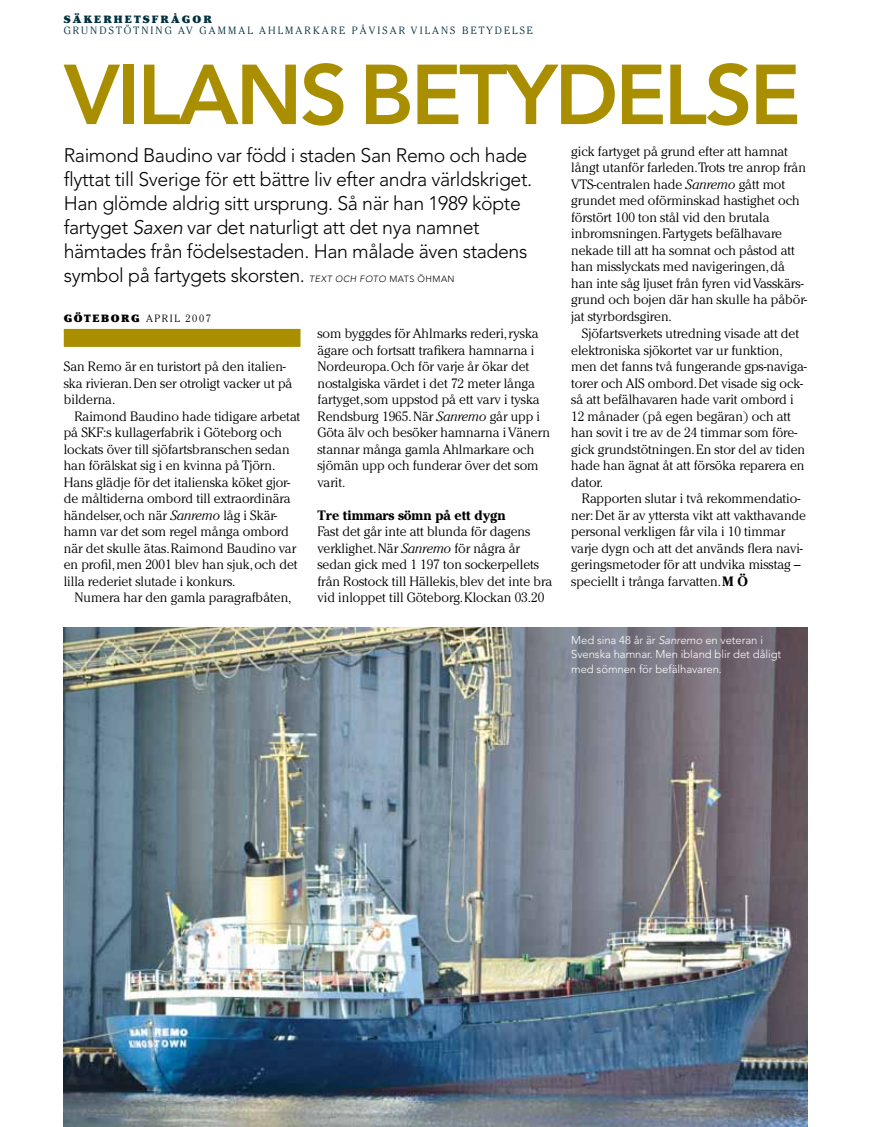
<style>
.page{position:relative;width:893px;height:1127px;background:#fff}
.page>*{position:absolute;margin:0;border:0;box-sizing:border-box;transform-origin:0 0}
.t1{font:800 84px "Avenir";letter-spacing:-.035em;color:#a98f00}
.t2{font:300 19.5px/24px "Avenir";letter-spacing:-.02em;color:#000}
.t3{font:300 13.5px/16.5px "Cheltenham";letter-spacing:-.005em;color:#000}
.t4{font:700 13.5px "Cheltenham";letter-spacing:-.005em;color:#000}
.t5{font:300 11.25px/14.2px "Avenir";letter-spacing:-.005em;color:#fff}
.t6{font:300 10.5px "Cheltenham";letter-spacing:.2em;color:#00303e}
.t7{font:900 10.5px "Cheltenham";letter-spacing:.2em;color:#00303e}
.t8{font:900 10.5px "Cheltenham";letter-spacing:.15em;color:#000}
.t9{font:300 10.5px "Cheltenham";color:#000}
.s1{font-style:italic}
.s2{font-style:italic;font-size:9px}
.s3{font-size:9px}
.s4{font-weight:700}
.s5{font-weight:300}
</style>
<div class="page">
<div style="left:64px;top:329px;width:236px;height:18px;background:#a98f00"></div>
<img style="left:64px;top:627px;width:744px;height:500px">
<p class="t7" style="left:64px;top:13px;width:150px">SÄKERHETSFRÅGOR</p>
<p class="t6" style="left:64px;top:24px;width:10px">grundst</p>
<p class="t6" style="left:124px;top:24px;width:19px">ötning</p>
<p class="t6" style="left:178px;top:24px;width:9px">av</p>
<p class="t6" style="left:200px;top:24px;width:10px">gammal</p>
<p class="t6" style="left:259px;top:24px;width:28px">ahlmarkare</p>
<p class="t6" style="left:352px;top:24px;width:26px">påvisar</p>
<p class="t6" style="left:411px;top:24px;width:9px">vilans</p>
<p class="t6" style="left:462px;top:24px;width:9px">bet</p>
<p class="t6" style="left:487px;top:24px;width:17px">ydelse</p>
<h1 class="t1" style="left:64px;top:45px;width:739px">VILANS BETYDELSE</h1>
<p class="t2" style="left:64px;top:143px;width:470px">Raimond Baudino var född i staden San Remo och hade flyttat till Sverige för ett bättre liv efter andra världskriget.<br>Han glömde aldrig sitt ursprung. Så när han 1989 köpte fartyget <span class="s1">Saxen</span> var det naturligt att det nya namnet hämtades från födelsestaden. Han målade även stadens symbol på fartygets skorsten. <span class="s2">text och foto</span> <span class="s3">mats öh man</span></p>
<p class="t3" style="left:571px;top:143px;width:237px">gick fartyget på grund efter att hamnat långt utanför farleden.Trots tre anrop från VTS-centralen hade <span class="s1">Sanremo</span> gått mot grundet med oförminskad hastighet och förstört 100 ton stål vid den brutala inbromsningen. Fartygets befälhavare nekade till att ha somnat och påstod att han misslyckats med navigeringen, då han inte såg ljuset från fyren vid Vasskärs&shy;grund och bojen där han skulle ha påbör&shy;jat styrbordsgiren.</p>
<p class="t3" style="left:571px;top:325px;width:237px;text-indent:11px">Sjöfartsverkets utredning visade att det elektroniska sjökortet var ur funktion, men det fanns två fungerande gps-naviga&shy;torer och AIS ombord. Det visade sig ock&shy;så att befälhavaren hade varit ombord i 12 månader (på egen begäran) och att han sovit i tre av de 24 timmar som före&shy;gick grundstötningen. En stor del av tiden hade han ägnat åt att försöka reparera en dator.</p>
<p class="t3" style="left:571px;top:490px;width:236px;text-indent:11px">Rapporten slutar i två rekommendatio&shy;ner: Det är av yttersta vikt att vakthavande personal verkligen får vila i 10 timmar varje dygn och att det används flera navi&shy;geringsmetoder för att undvika misstag – speciellt i trånga farvatten. <span class="s4">M Ö</span></p>
<p class="t8" style="left:64px;top:312px;width:91px">GÖTEBORG <span class="s5">april</span></p>
<p class="t9" style="left:186px;top:312px;width:27px">2007</p>
<p class="t3" style="left:64px;top:358px;width:230px">San Remo är en turistort på den italien&shy;ska rivieran. Den ser otroligt vacker ut på bilderna.</p>
<p class="t3" style="left:64px;top:408px;width:238px;text-indent:11px">Raimond Baudino hade tidigare arbetat på SKF:s kullagerfabrik i Göteborg och lockats över till sjöfartsbranschen sedan han förälskat sig i en kvinna på Tjörn.<br>Hans glädje för det italienska köket gjor&shy;de måltiderna ombord till extraordinära händelser, och när <span class="s1">Sanremo</span> låg i Skär&shy;hamn var det som regel många ombord när det skulle ätas. Raimond Baudino var en profil, men 2001 blev han sjuk, och det lilla rederiet slutade i konkurs.</p>
<p class="t3" style="left:74px;top:589px;width:219px">Numera har den gamla paragrafbåten,</p>
<p class="t3" style="left:317px;top:325px;width:234px">som byggdes för Ahlmarks rederi, ryska ägare och fortsatt trafikera hamnarna i Nordeuropa. Och för varje år ökar det nostalgiska värdet i det 72 meter långa fartyget, som uppstod på ett varv i tyska Rendsburg 1965. När <span class="s1">Sanremo</span> går upp i Göta älv och besöker hamnarna i Vänern stannar många gamla Ahlmarkare och sjömän upp och funderar över det som varit.</p>
<p class="t4" style="left:317px;top:507px;width:190px">Tre timmars sömn på ett dygn</p>
<p class="t3" style="left:317px;top:523px;width:236px">Fast det går inte att blunda för dagens verklighet. När <span class="s1">Sanremo</span> för några år sedan gick med 1 197 ton sockerpellets från Rostock till Hällekis, blev det inte bra vid inloppet till Göteborg. Klockan 03.20</p>
<p class="t5" style="left:571px;top:633px;width:212px">M ed sina 48 år är <span class="s1">Sanremo</span> en veteran i<br>Svenska hamnar. Men ibland blir det dåligt med sömnen för befälhavaren.</p>
</div>
